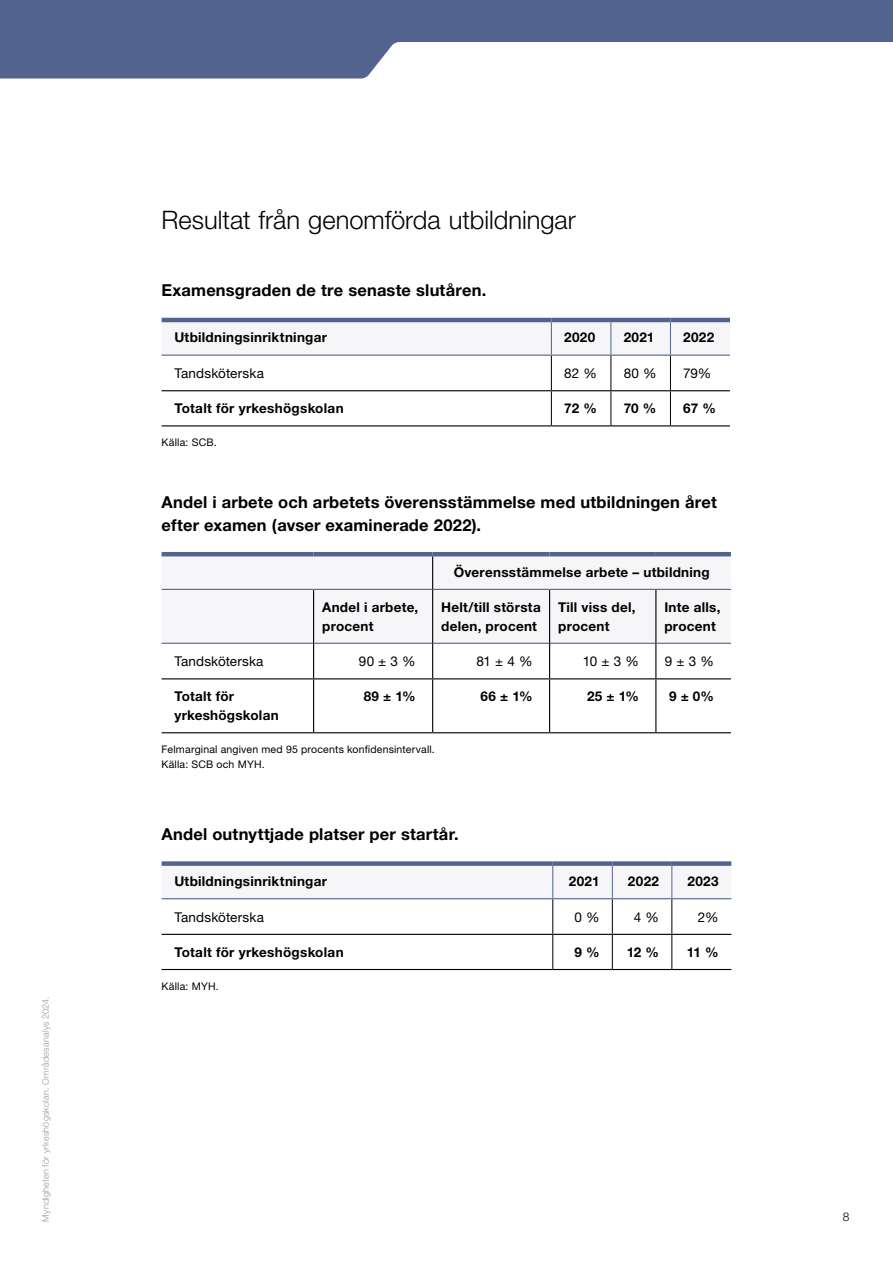
<style>
.page{position:relative;width:893px;height:1263px;background:#fff}
.page>*{position:absolute;margin:0;border:0;box-sizing:border-box;transform-origin:0 0}
.t1{font:300 25.5px "Helvetica Neue LT Std";color:#000}
.t2{font:700 16.5px/22.5px "Helvetica Neue LT Std";letter-spacing:.01em;color:#000}
.h3tabellrubrik{font:700 13.5px/18.8px "Helvetica Neue LT Std";letter-spacing:.02em;color:#000}
.h3tabellrubrik-2{font:13.5px "Helvetica Neue LT Std";letter-spacing:.01em;color:#000}
.t3{font:300 12px "Helvetica Neue LT Std";color:#000}
.h3tabellrubrik-3{font:10.5px/15px "Helvetica Neue LT Std";letter-spacing:.02em;color:#000}
.t4{font:300 9px "Helvetica Neue LT Std";letter-spacing:.025em;color:#9a9998}
</style>
<div class="page">
<svg style="left:0;top:0;width:893px;height:79px;fill:#52648d"></svg>
<div style="left:162px;top:322px;width:568px;height:33px;background:#f6f6f8"></div>
<hr style="left:162px;top:318px;width:389px;height:4px;background:#52648d">
<hr style="left:551px;top:318px;width:60px;height:4px;background:#52648d">
<hr style="left:611px;top:318px;width:59px;height:4px;background:#52648d">
<hr style="left:670px;top:318px;width:60px;height:4px;background:#52648d">
<hr style="left:551px;top:322px;width:1px;height:33px;background:#52648d">
<hr style="left:611px;top:322px;width:1px;height:33px;background:#52648d">
<hr style="left:670px;top:322px;width:1px;height:33px;background:#52648d">
<hr style="left:162px;top:355px;width:389px;height:1px;background:#52648d">
<hr style="left:551px;top:355px;width:60px;height:1px;background:#52648d">
<hr style="left:611px;top:355px;width:59px;height:1px;background:#52648d">
<hr style="left:670px;top:355px;width:60px;height:1px;background:#52648d">
<hr style="left:551px;top:356px;width:1px;height:34px;background:#000">
<hr style="left:611px;top:356px;width:1px;height:34px;background:#000">
<hr style="left:670px;top:356px;width:1px;height:34px;background:#000">
<hr style="left:551px;top:391px;width:1px;height:34px;background:#000">
<hr style="left:611px;top:391px;width:1px;height:34px;background:#000">
<hr style="left:670px;top:391px;width:1px;height:34px;background:#000">
<hr style="left:162px;top:390px;width:389px;height:1px;background:#000">
<hr style="left:551px;top:390px;width:60px;height:1px;background:#000">
<hr style="left:611px;top:390px;width:59px;height:1px;background:#000">
<hr style="left:670px;top:390px;width:60px;height:1px;background:#000">
<hr style="left:162px;top:425px;width:389px;height:1px;background:#000">
<hr style="left:551px;top:425px;width:60px;height:1px;background:#000">
<hr style="left:611px;top:425px;width:59px;height:1px;background:#000">
<hr style="left:670px;top:425px;width:60px;height:1px;background:#000">
<div style="left:162px;top:556px;width:569px;height:87px;background:#f6f6f8"></div>
<hr style="left:162px;top:552px;width:152px;height:4px;background:#52648d">
<hr style="left:314px;top:552px;width:119px;height:4px;background:#52648d">
<hr style="left:433px;top:552px;width:117px;height:4px;background:#52648d">
<hr style="left:550px;top:552px;width:106px;height:4px;background:#52648d">
<hr style="left:656px;top:552px;width:75px;height:4px;background:#52648d">
<hr style="left:162px;top:589px;width:152px;height:1px;background:#52648d">
<hr style="left:314px;top:589px;width:118px;height:1px;background:#52648d">
<hr style="left:433px;top:589px;width:117px;height:1px;background:#52648d">
<hr style="left:550px;top:589px;width:106px;height:1px;background:#52648d">
<hr style="left:656px;top:589px;width:75px;height:1px;background:#52648d">
<hr style="left:162px;top:643px;width:151px;height:1px;background:#52648d">
<hr style="left:314px;top:643px;width:118px;height:1px;background:#52648d">
<hr style="left:433px;top:643px;width:116px;height:1px;background:#52648d">
<hr style="left:550px;top:643px;width:105px;height:1px;background:#52648d">
<hr style="left:656px;top:643px;width:75px;height:1px;background:#52648d">
<hr style="left:162px;top:678px;width:152px;height:1px;background:#000">
<hr style="left:314px;top:678px;width:119px;height:1px;background:#000">
<hr style="left:433px;top:678px;width:117px;height:1px;background:#000">
<hr style="left:550px;top:678px;width:106px;height:1px;background:#000">
<hr style="left:656px;top:678px;width:75px;height:1px;background:#000">
<hr style="left:162px;top:732px;width:152px;height:1px;background:#000">
<hr style="left:314px;top:732px;width:119px;height:1px;background:#000">
<hr style="left:433px;top:732px;width:117px;height:1px;background:#000">
<hr style="left:550px;top:732px;width:106px;height:1px;background:#000">
<hr style="left:656px;top:732px;width:75px;height:1px;background:#000">
<hr style="left:655px;top:590px;width:1px;height:53px;background:#000">
<hr style="left:655px;top:643px;width:1px;height:35px;background:#000">
<hr style="left:655px;top:679px;width:1px;height:53px;background:#000">
<hr style="left:549px;top:590px;width:1px;height:53px;background:#000">
<hr style="left:549px;top:643px;width:1px;height:35px;background:#000">
<hr style="left:549px;top:679px;width:1px;height:53px;background:#000">
<hr style="left:432px;top:589px;width:1px;height:54px;background:#000">
<hr style="left:432px;top:643px;width:1px;height:35px;background:#000">
<hr style="left:432px;top:679px;width:1px;height:53px;background:#000">
<hr style="left:432px;top:556px;width:1px;height:33px;background:#000">
<hr style="left:313px;top:590px;width:1px;height:53px;background:#000">
<hr style="left:313px;top:643px;width:1px;height:35px;background:#000">
<hr style="left:313px;top:679px;width:1px;height:53px;background:#000">
<div style="left:552px;top:866px;width:120px;height:32px;background:#f6f6f8"></div>
<div style="left:162px;top:861px;width:391px;height:5px;background:#52648d"></div>
<div style="left:553px;top:861px;width:59px;height:5px;background:#52648d"></div>
<div style="left:612px;top:861px;width:60px;height:5px;background:#52648d"></div>
<div style="left:672px;top:861px;width:59px;height:5px;background:#52648d"></div>
<hr style="left:553px;top:866px;width:1px;height:32px;background:#52648d">
<hr style="left:612px;top:866px;width:1px;height:32px;background:#52648d">
<hr style="left:672px;top:866px;width:1px;height:32px;background:#52648d">
<hr style="left:162px;top:898px;width:391px;height:1px;background:#52648d">
<hr style="left:553px;top:898px;width:59px;height:1px;background:#52648d">
<hr style="left:612px;top:898px;width:60px;height:1px;background:#52648d">
<hr style="left:672px;top:898px;width:59px;height:1px;background:#52648d">
<hr style="left:553px;top:899px;width:1px;height:35px;background:#000">
<hr style="left:612px;top:899px;width:1px;height:35px;background:#000">
<hr style="left:672px;top:899px;width:1px;height:35px;background:#000">
<hr style="left:553px;top:935px;width:1px;height:34px;background:#000">
<hr style="left:612px;top:935px;width:1px;height:34px;background:#000">
<hr style="left:672px;top:935px;width:1px;height:34px;background:#000">
<hr style="left:162px;top:934px;width:391px;height:1px;background:#000">
<hr style="left:553px;top:934px;width:59px;height:1px;background:#000">
<hr style="left:612px;top:934px;width:60px;height:1px;background:#000">
<hr style="left:672px;top:934px;width:59px;height:1px;background:#000">
<hr style="left:162px;top:969px;width:391px;height:1px;background:#000">
<hr style="left:553px;top:969px;width:59px;height:1px;background:#000">
<hr style="left:612px;top:969px;width:60px;height:1px;background:#000">
<hr style="left:672px;top:969px;width:59px;height:1px;background:#000">
<p class="t4" style="left:40px;top:1221px;width:226px;rotate:-90deg">Myndigheten för yrkeshögskolan. Områdesanalys 2024.</p>
<h2 class="t1" style="left:162px;top:204px;width:416px">Resultat från genomförda utbildningar</h2>
<h3 class="t2" style="left:162px;top:279px;width:326px">Examensgraden de tre senaste slutåren.</h3>
<h3 class="h3tabellrubrik" style="left:174px;top:328px;width:154px">Utbildningsinriktningar</h3>
<h3 class="h3tabellrubrik" style="left:564px;top:328px;width:33px">2020</h3>
<h3 class="h3tabellrubrik" style="left:624px;top:328px;width:32px">2021</h3>
<h3 class="h3tabellrubrik" style="left:683px;top:328px;width:33px">2022</h3>
<p class="h3tabellrubrik-2" style="left:174px;top:365px;width:91px">Tandsköterska</p>
<p class="h3tabellrubrik-2" style="left:564px;top:365px;width:34px">82 %</p>
<p class="h3tabellrubrik-2" style="left:624px;top:365px;width:34px">80 %</p>
<p class="h3tabellrubrik-2" style="left:683px;top:365px;width:30px">79%</p>
<p class="h3tabellrubrik" style="left:174px;top:399px;width:171px">Totalt för yrkeshögskolan</p>
<p class="h3tabellrubrik" style="left:564px;top:399px;width:34px">72 %</p>
<p class="h3tabellrubrik" style="left:624px;top:399px;width:34px">70 %</p>
<p class="h3tabellrubrik" style="left:683px;top:399px;width:34px">67 %</p>
<p class="h3tabellrubrik-3" style="left:162px;top:435px;width:57px">Källa: SCB.</p>
<h3 class="t2" style="left:162px;top:491px;width:557px">Andel i arbete och arbetets överensstämmelse med utbildningen året efter examen (avser examinerade 2022).</h3>
<h3 class="h3tabellrubrik" style="left:454px;top:562px;width:257px">Överensstämmelse arbete – utbildning</h3>
<h3 class="h3tabellrubrik" style="left:322px;top:597px;width:98px">Andel i arbete, procent</h3>
<h3 class="h3tabellrubrik" style="left:441px;top:597px;width:101px">Helt/till största delen, procent</h3>
<h3 class="h3tabellrubrik" style="left:558px;top:597px;width:79px">Till viss del, procent</h3>
<h3 class="h3tabellrubrik" style="left:664px;top:597px;width:57px">Inte alls, procent</h3>
<h3 class="h3tabellrubrik-2" style="left:174px;top:653px;width:91px">Tandsköterska</h3>
<h3 class="h3tabellrubrik-2" style="left:359px;top:653px;width:58px">90 ± 3 %</h3>
<h3 class="h3tabellrubrik-2" style="left:476px;top:653px;width:58px">81 ± 4 %</h3>
<h3 class="h3tabellrubrik-2" style="left:583px;top:653px;width:57px">10 ± 3 %</h3>
<h3 class="h3tabellrubrik-2" style="left:665px;top:653px;width:51px">9 ± 3 %</h3>
<h3 class="h3tabellrubrik" style="left:174px;top:687px;width:106px">Totalt för yrkeshögskolan</h3>
<h3 class="h3tabellrubrik" style="left:364px;top:687px;width:53px">89 ± 1%</h3>
<h3 class="h3tabellrubrik" style="left:481px;top:687px;width:53px">66 ± 1%</h3>
<h3 class="h3tabellrubrik" style="left:587px;top:687px;width:53px">25 ± 1%</h3>
<h3 class="h3tabellrubrik" style="left:669px;top:687px;width:46px">9 ± 0%</h3>
<h3 class="h3tabellrubrik-3" style="left:162px;top:742px;width:275px">Felmarginal angiven med 95 procents konfidensintervall.<br>Källa: SCB och MYH.</h3>
<h3 class="t2" style="left:162px;top:822px;width:299px">Andel outnyttjade platser per startår.</h3>
<h3 class="h3tabellrubrik" style="left:174px;top:871px;width:154px">Utbildningsinriktningar</h3>
<h3 class="h3tabellrubrik" style="left:569px;top:871px;width:32px">2021</h3>
<h3 class="h3tabellrubrik" style="left:628px;top:871px;width:33px">2022</h3>
<h3 class="h3tabellrubrik" style="left:687px;top:871px;width:33px">2023</h3>
<p class="h3tabellrubrik-2" style="left:174px;top:909px;width:91px">Tandsköterska</p>
<p class="h3tabellrubrik-2" style="left:574px;top:909px;width:27px">0 %</p>
<p class="h3tabellrubrik-2" style="left:634px;top:909px;width:27px">4 %</p>
<p class="h3tabellrubrik-2" style="left:698px;top:909px;width:22px">2%</p>
<p class="h3tabellrubrik" style="left:174px;top:942px;width:171px">Totalt för yrkeshögskolan</p>
<p class="h3tabellrubrik" style="left:574px;top:942px;width:27px">9 %</p>
<p class="h3tabellrubrik" style="left:627px;top:942px;width:34px">12 %</p>
<p class="h3tabellrubrik" style="left:687px;top:942px;width:33px">11 %</p>
<p class="h3tabellrubrik-3" style="left:162px;top:978px;width:59px">Källa: MYH.</p>
<p class="t3" style="left:843px;top:1209px;width:8px">8</p>
</div>
